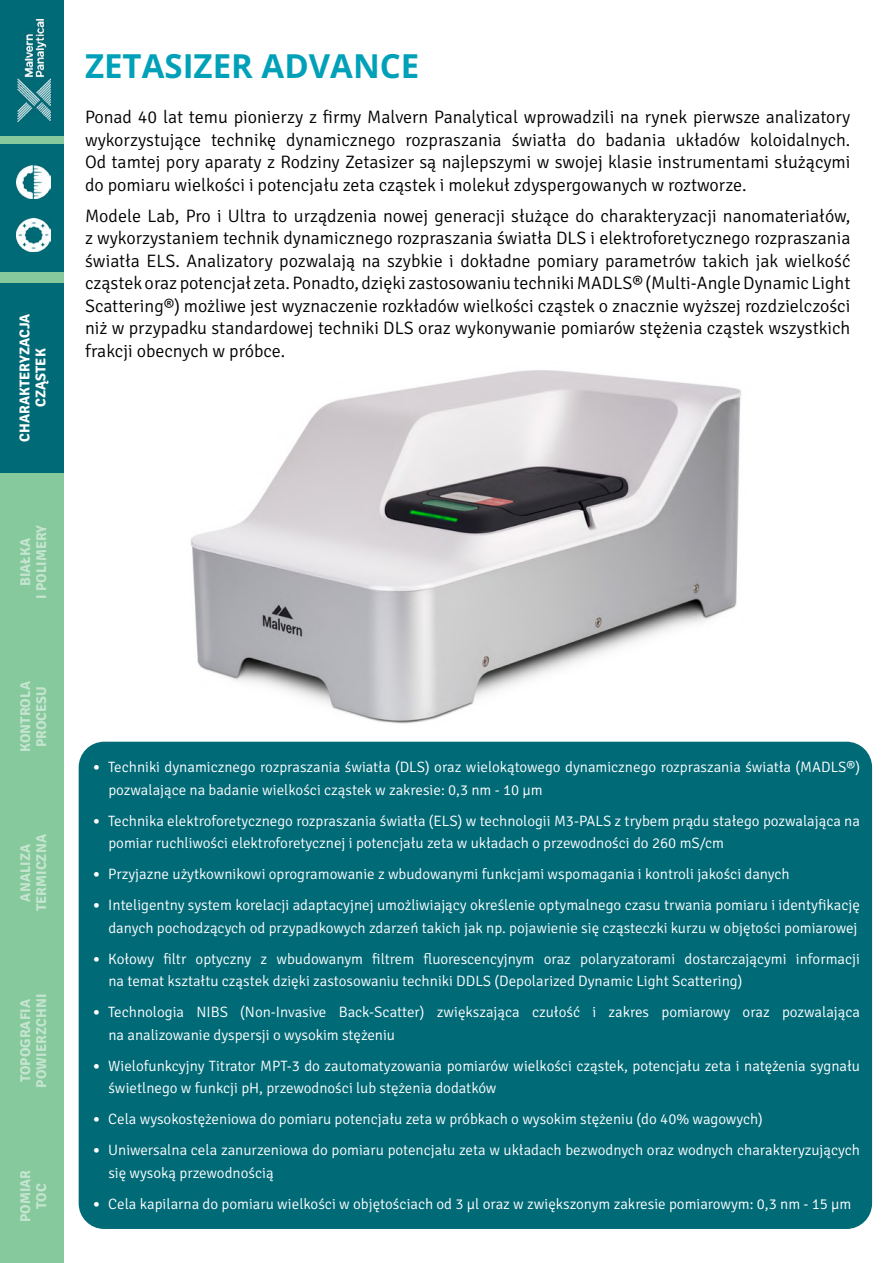
<style>
.page{position:relative;width:893px;height:1263px;background:#fff}
.page>*{position:absolute;margin:0;border:0;box-sizing:border-box;transform-origin:0 0}
.t1{font:33px "Open Sans";color:#00a1b8}
.t2{font:300 18px/22.5px "Signika";color:#000;text-align:justify}
.t3{font:300 15px/22.5px "Signika";color:#fff}
.t4{font:700 14.25px/16px "Signika";letter-spacing:.005em;color:#fff;text-align:center}
.s1{font-family:"Calibri";font-weight:400}
</style>
<div class="page">
<img style="left:191px;top:370px;width:550px;height:354px">
<div style="left:0;top:0;width:64px;height:1263px;background:#86c99c"></div>
<div style="left:0;top:0;width:64px;height:135px;background:#016a77"></div>
<div style="left:0;top:145px;width:64px;height:127px;background:#016a77"></div>
<img style="left:18px;top:20px;width:32px;height:102px">
<img style="left:17px;top:165px;width:33px;height:33px">
<div style="left:79px;top:742px;width:793px;height:487px;background:#016a77;border-radius:26px"></div>
<img style="left:17px;top:218px;width:33px;height:34px">
<div style="left:0;top:283px;width:64px;height:189px;background:#016a77"></div>
<p class="t4" style="left:15px;top:442px;width:130px;rotate:-90deg">CHARAKTERYZACJA<br>CZĄSTEK</p>
<p class="t4" style="left:16px;top:599px;width:76px;rotate:-90deg">BIAŁKA<br>I POLIMERY</p>
<p class="t4" style="left:16px;top:752px;width:72px;rotate:-90deg">KONTROLA<br>PROCESU</p>
<p class="t4" style="left:16px;top:911px;width:79px;rotate:-90deg">ANALIZA<br>TERMICZNA</p>
<p class="t4" style="left:16px;top:1088px;width:95px;rotate:-90deg">TOPOGRAFIA<br>POWIERZCHNI</p>
<p class="t4" style="left:16px;top:1222px;width:54px;rotate:-90deg">POMIAR<br>TOC</p>
<h1 class="t1" style="left:85px;top:43px;width:336px">ZETASIZER ADVANCE</h1>
<p class="t2" style="left:85px;top:105px;width:767px">Ponad 40 lat temu pionierzy z firmy Malvern Panalytical wprowadzili na rynek pierwsze analizatory wykorzystujące technikę dynamicznego rozpraszania światła do badania układów koloidalnych.<br>Od tamtej pory aparaty z Rodziny Zetasizer są najlepszymi w swojej klasie instrumentami służącymi do pomiaru wielkości i potencjału zeta cząstek i molekuł zdyspergowanych w roztworze.</p>
<p class="t2" style="left:85px;top:203px;width:767px">Modele Lab, Pro i Ultra to urządzenia nowej generacji służące do charakteryzacji nanomateriałów, z wykorzystaniem technik dynamicznego rozpraszania światła DLS i elektroforetycznego rozpraszania światła ELS. Analizatory pozwalają na szybkie i dokładne pomiary parametrów takich jak wielkość cząstek oraz potencjał zeta. Ponadto, dzięki zastosowaniu techniki MADLS® (Multi-Angle Dynamic Light Scattering®) możliwe jest wyznaczenie rozkładów wielkości cząstek o znacznie wyższej rozdzielczości niż w przypadku standardowej techniki DLS oraz wykonywanie pomiarów stężenia cząstek wszystkich frakcji obecnych w próbce.</p>
<p class="t3" style="left:108px;top:755px;width:753px;text-indent:-16px"><span class="s1">•</span> Techniki dynamicznego rozpraszania światła (DLS) oraz wielokątowego dynamicznego rozpraszania światła (MADLS®) pozwalające na badanie wielkości cząstek w zakresie: 0,3 nm - 10 μm</p>
<p class="t3" style="left:108px;top:808px;width:753px;text-indent:-16px"><span class="s1">•</span> Technika elektroforetycznego rozpraszania światła (ELS) w technologii M3-PALS z trybem prądu stałego pozwalająca na pomiar ruchliwości elektroforetycznej i potencjału zeta w układach o przewodności do 260 mS/cm</p>
<p class="t3" style="left:93px;top:862px;width:698px"><span class="s1">•</span> Przyjazne użytkownikowi oprogramowanie z wbudowanymi funkcjami wspomagania i kontroli jakości danych</p>
<p class="t3" style="left:93px;top:893px;width:769px;text-align:right"><span class="s1">•</span> Inteligentny system korelacji adaptacyjnej umożliwiający określenie optymalnego czasu trwania pomiaru i identyfikację danych pochodzących od przypadkowych zdarzeń takich jak np. pojawienie się cząsteczki kurzu w objętości pomiarowej</p>
<p class="t3" style="left:108px;top:946px;width:753px;text-indent:-16px"><span class="s1">•</span> Kołowy filtr optyczny z wbudowanym filtrem fluorescencyjnym oraz polaryzatorami dostarczającymi informacji na temat kształtu cząstek dzięki zastosowaniu techniki DDLS (Depolarized Dynamic Light Scattering)</p>
<p class="t3" style="left:108px;top:1000px;width:753px;text-indent:-16px"><span class="s1">•</span> Technologia NIBS (Non-Invasive Back-Scatter) zwiększająca czułość i zakres pomiarowy oraz pozwalająca na analizowanie dyspersji o wysokim stężeniu</p>
<p class="t3" style="left:108px;top:1053px;width:753px;text-indent:-16px"><span class="s1">•</span> Wielofunkcyjny Titrator MPT-3 do zautomatyzowania pomiarów wielkości cząstek, potencjału zeta i natężenia sygnału świetlnego w funkcji pH, przewodności lub stężenia dodatków</p>
<p class="t3" style="left:93px;top:1107px;width:672px"><span class="s1">•</span> Cela wysokostężeniowa do pomiaru potencjału zeta w próbkach o wysokim stężeniu (do 40% wagowych)</p>
<p class="t3" style="left:108px;top:1138px;width:753px;text-indent:-16px"><span class="s1">•</span> Uniwersalna cela zanurzeniowa do pomiaru potencjału zeta w układach bezwodnych oraz wodnych charakteryzujących się wysoką przewodnością</p>
<p class="t3" style="left:93px;top:1191px;width:760px"><span class="s1">•</span> Cela kapilarna do pomiaru wielkości w objętościach od 3 µl oraz w zwiększonym zakresie pomiarowym: 0,3 nm - 15 μm</p>
</div>
